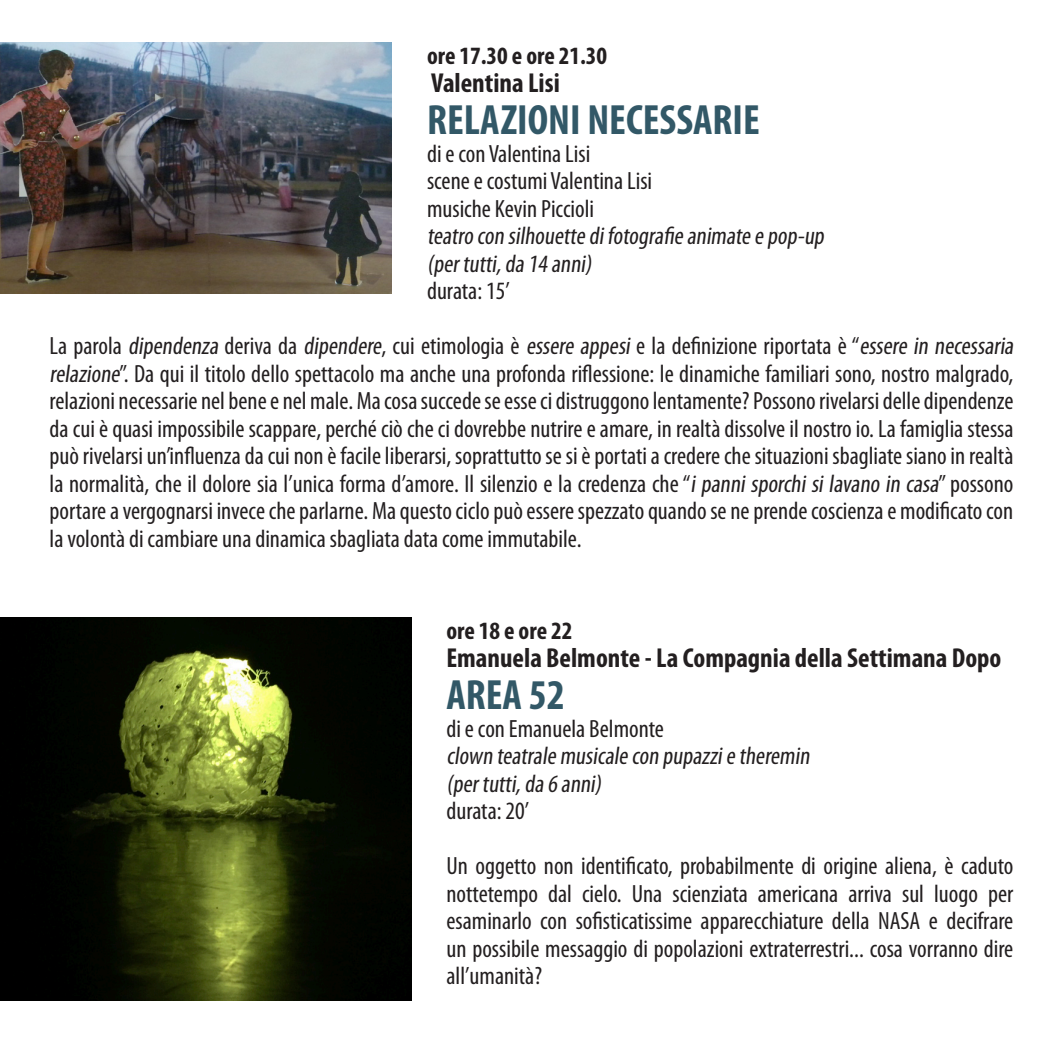
<style>
.page{position:relative;width:1063px;height:1063px;background:#fff}
.page>*{position:absolute;margin:0;border:0;box-sizing:border-box;transform-origin:0 0}
.t1{font:700 condensed 42.5px "Myriad Pro";color:#325867}
.t2{font:700 condensed 27.5px "Myriad Pro";color:#231f20}
.t3{font:condensed 25px/27.5px "Myriad Pro";color:#231f20}
.t4{font:700 condensed 25px "Myriad Pro";color:#231f20}
</style>
<div class="page">
<img style="left:0;top:43px;width:392px;height:251px">
<img style="left:0;top:618px;width:411px;height:382px">
<p class="t4" style="left:427px;top:40px;width:182px">ore 17.30 e ore 21.30</p>
<p class="t2" style="left:431px;top:65px;width:130px">Valentina Lisi</p>
<p class="t1" style="left:427px;top:94px;width:334px">RELAZIONI NECESSARIE</p>
<p class="t3" style="left:427px;top:139px;width:165px">di e con Valentina Lisi</p>
<p class="t3" style="left:427px;top:167px;width:227px">scene e costumi Valentina Lisi</p>
<p class="t3" style="left:427px;top:194px;width:169px">musiche Kevin Piccioli</p>
<p class="t3" style="left:427px;top:222px;width:403px">teatro con silhouette difotografie animate e pop-up</p>
<p class="t3" style="left:427px;top:249px;width:170px">(pertutti,da 14 anni)</p>
<p class="t3" style="left:427px;top:277px;width:84px">durata: 15’</p>
<p class="t3" style="left:50px;top:332px;width:969px">La parola dipendenza deriva da dipendere, cui etimologia è essere appesi e la definizione riportata è “essere in necessaria relazione”. Da qui il titolo dello spettacolo ma anche una profonda riflessione: le dinamiche familiari sono, nostro malgrado, relazioni necessarie nel bene e nel male. Ma cosa succede se esse ci distruggono lentamente? Possono rivelarsi delle dipendenze da cui è quasi impossibile scappare, perché ciò che ci dovrebbe nutrire e amare, in realtà dissolve il nostro io. La famiglia stessa può rivelarsi un’influenza da cui non è facile liberarsi, soprattutto se si è portati a credere che situazioni sbagliate siano in realtà la normalità, che il dolore sia l’unica forma d’amore. Il silenzio e la credenza che “i panni sporchi si lavano in casa” possono portare a vergognarsi invece che parlarne. Ma questo ciclo può essere spezzato quando se ne prende coscienza e modificato con la volontà di cambiare una dinamica sbagliata data come immutabile.</p>
<p class="t4" style="left:446px;top:615px;width:127px">ore 18 e ore 22</p>
<p class="t2" style="left:446px;top:640px;width:556px">Emanuela Belmonte - La Compagnia della Settimana Dopo</p>
<p class="t1" style="left:446px;top:669px;width:120px">AREA 52</p>
<p class="t3" style="left:446px;top:714px;width:219px">di e con Emanuela Belmonte</p>
<p class="t3" style="left:446px;top:742px;width:369px">clown teatrale musicale con pupazzie theremin</p>
<p class="t3" style="left:446px;top:769px;width:160px">(pertutti,da 6 anni)</p>
<p class="t3" style="left:446px;top:797px;width:84px">durata: 20’</p>
<p class="t3" style="left:446px;top:852px;width:569px;text-align:justify">Un oggetto non identificato, probabilmente di origine aliena, è caduto nottetempo dal cielo. Una scienziata americana arriva sul luogo per esaminarlo con sofisticatissime apparecchiature della NASA e decifrare un possibile messaggio di popolazioni extraterrestri... cosa vorranno dire all’umanità?</p>
</div>
